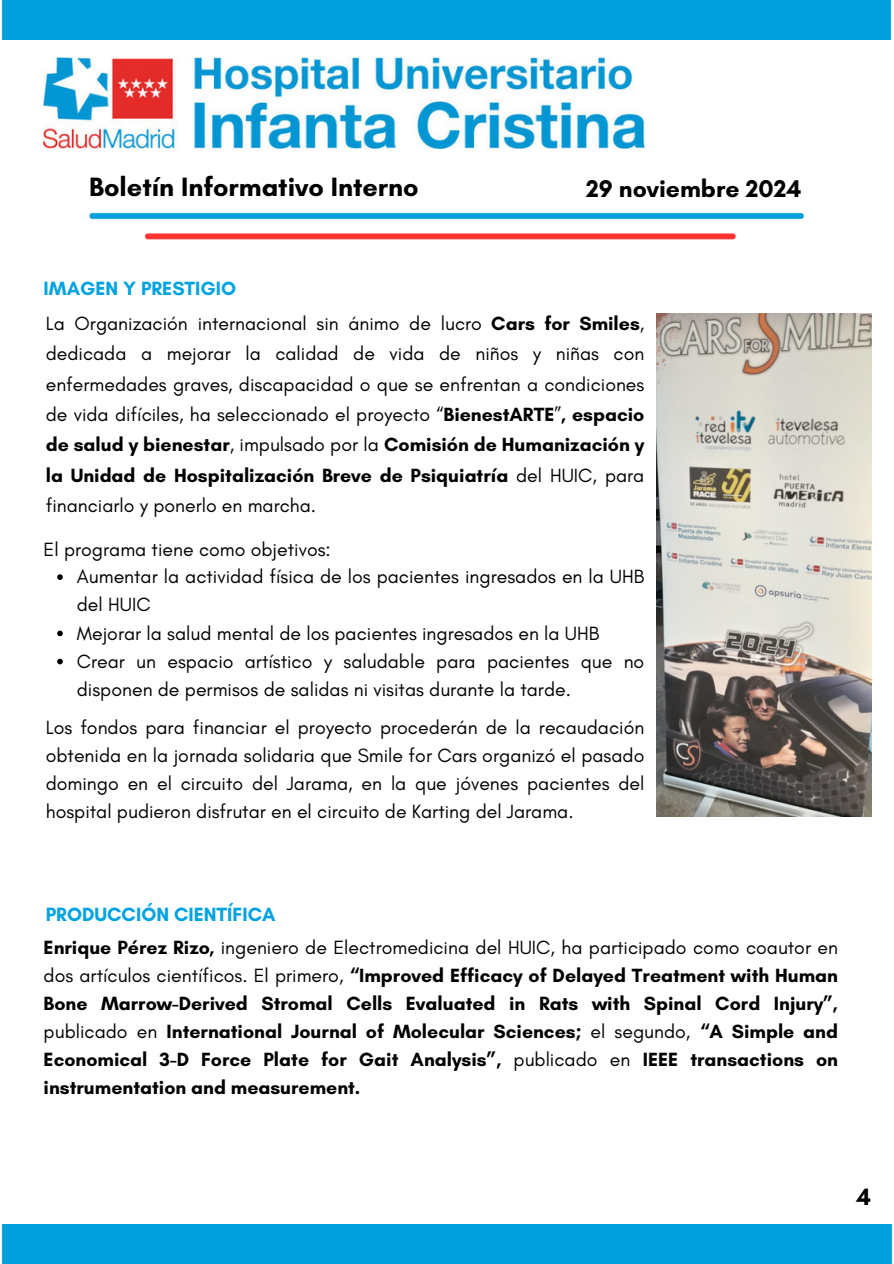
<style>
.page{position:relative;width:894px;height:1264px;background:#fff}
.page>*{position:absolute;margin:0;border:0;box-sizing:border-box;transform-origin:0 0}
.t1{font:700 27px "Glacial Indifference";color:#000}
.t2{font:700 24.6px "Glacial Indifference";color:#000}
.t3{font:700 24px "Glacial Indifference";color:#000}
.t4{font:19.5px/30.3px "Glacial Indifference";color:#000}
.t5{font:700 19.5px/28.2px "Glacial Indifference";color:#000;text-align:justify}
.t6{font:700 19.5px "Glacial Indifference";color:#00a3e0}
.s1{font-weight:700}
.s2{font-weight:400}
</style>
<div class="page">
<img style="left:44px;top:56px;width:600px;height:93px">
<div style="left:1px;top:0;width:891px;height:39px;background:#00a0dc"></div>
<img style="left:89px;top:212px;width:715px;height:28px">
<div style="left:1px;top:1224px;width:892px;height:39px;background:#00a0dc"></div>
<img style="left:656px;top:313px;width:215px;height:503px">
<svg style="left:57px;top:574px;width:6px;height:6px"></svg>
<svg style="left:57px;top:630px;width:6px;height:6px"></svg>
<svg style="left:57px;top:658px;width:6px;height:6px"></svg>
<h2 class="t1" style="left:89px;top:170px;width:331px">Boletín Informativo Interno</h2>
<p class="t6" style="left:44px;top:277px;width:194px">IMAGEN Y PRESTIGIO</p>
<p class="t2" style="left:586px;top:174px;width:217px">29 noviembre 2024</p>
<p class="t4" style="left:46px;top:308px;width:600px;text-align:justify">La Organización internacional sin ánimo de lucro <span class="s1">Cars for Smiles</span>, dedicada a mejorar la calidad de vida de niños y niñas con enfermedades graves, discapacidad o que se enfrentan a condiciones de vida difíciles, ha seleccionado el proyecto “<span class="s1">BienestARTE</span>”<span class="s1">, espacio de salud y bienestar</span>, impulsado por la <span class="s1">Comisión de Humanización y la Unidad de Hospitalización Breve de Psiquiatría</span> del HUIC, para financiarlo y ponerlo en marcha.</p>
<p class="t4" style="left:44px;top:534px;width:288px">El programa tiene como objetivos:</p>
<p class="t4" style="left:77px;top:562px;width:569px;line-height:28.2px">Aumentar la actividad física de los pacientes ingresados en la UHB del HUIC</p>
<h1 class="t4" style="left:77px;top:617px;width:524px">Mejorar la salud mental de los pacientes ingresados en la UHB</h1>
<h1 class="t4" style="left:77px;top:646px;width:569px;line-height:28.2px">Crear un espacio artístico y saludable para pacientes que no disponen de permisos de salidas ni visitas durante la tarde.</h1>
<p class="t4" style="left:46px;top:712px;width:600px;line-height:28.2px;text-align:justify">Los fondos para financiar el proyecto procederán de la recaudación obtenida en la jornada solidaria que Smile for Cars organizó el pasado domingo en el circuito del Jarama, en la que jóvenes pacientes del hospital pudieron disfrutar en el circuito de Karting del Jarama.</p>
<p class="t6" style="left:46px;top:902px;width:231px">PRODUCCIÓN CIENTÍFICA</p>
<p class="t5" style="left:44px;top:932px;width:795px">Enrique Pérez Rizo, <span class="s2">ingeniero de Electromedicina del HUIC, ha participado como coautor en dos artículos científicos. El primero,</span> “Improved Efficacy of Delayed Treatment with Human Bone Marrow-Derived Stromal Cells Evaluated in Rats with Spinal Cord Injury”, <span class="s2">publicado en</span> International Journal of Molecular Sciences; <span class="s2">el segundo,</span> “A Simple and Economical 3-D Force Plate for Gait Analysis”, <span class="s2">publicado en</span> IEEE transactions on instrumentation and measurement.</p>
<p class="t3" style="left:856px;top:1182px;width:16px">4</p>
</div>
